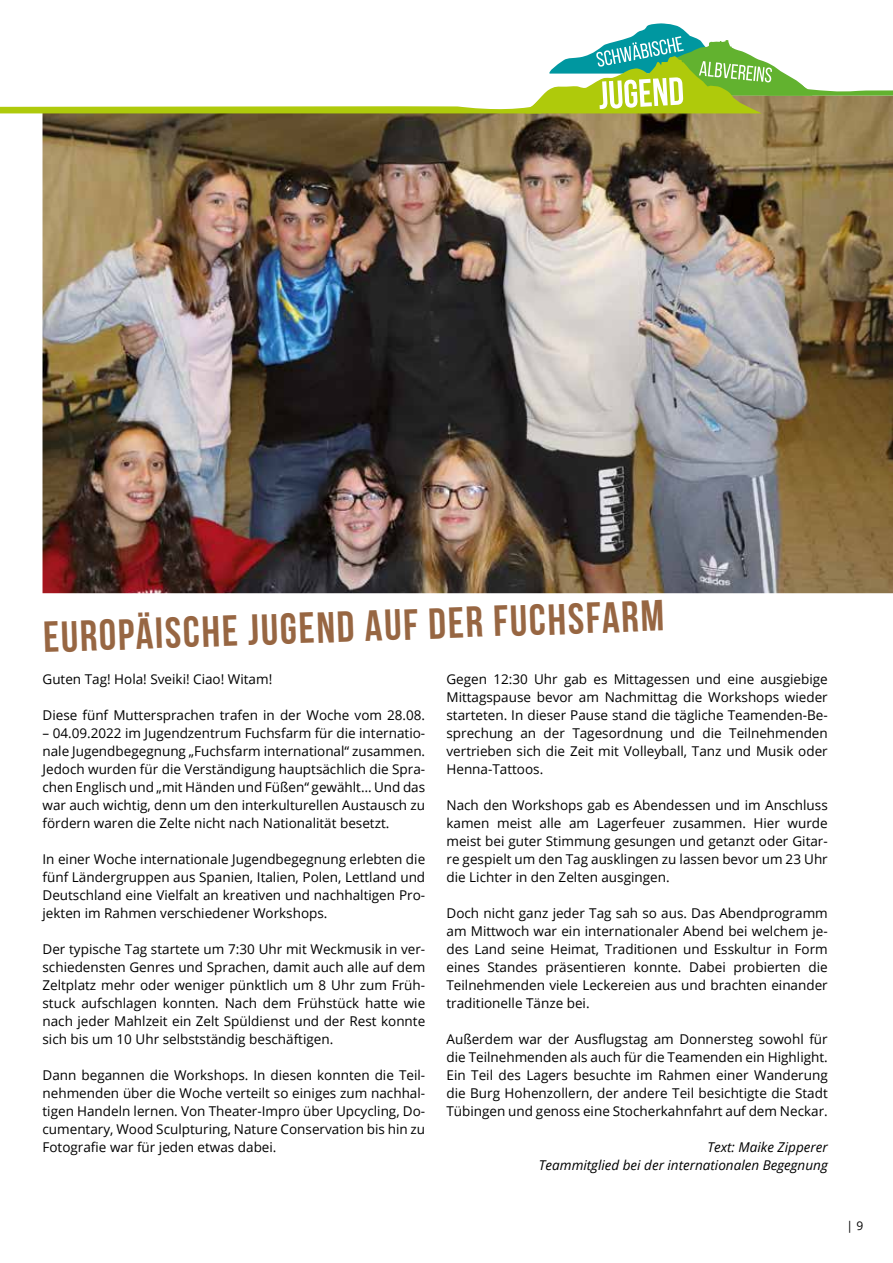
<style>
.page{position:relative;width:893px;height:1263px;background:#fff}
.page>*{position:absolute;margin:0;border:0;box-sizing:border-box;transform-origin:0 0}
.t1{font:700 43.5px "Bebas Neue";color:#854b21}
.t2{font:13.5px/18px "Open Sans";color:#000;text-align:justify}
.t3{font:italic 13.5px/18px "Open Sans";color:#000;text-align:right}
.t4{font:12px "Open Sans";color:#000}
</style>
<div class="page">
<img style="left:43px;top:113px;width:850px;height:480px">
<svg style="left:0;top:23px;width:893px;height:90px"></svg>
<h1 class="t1" style="left:42px;top:613px;width:623px;rotate:-2deg">Europäische Jugend auf der Fuchsfarm</h1>
<p class="t2" style="left:446px;top:670px;width:383px">Gegen 12:30 Uhr gab es Mittagessen und eine ausgiebige Mittagspause bevor am Nachmittag die Workshops wieder starteten. In dieser Pause stand die tägliche Teamenden-Be&shy;sprechung an der Tagesordnung und die Teilnehmenden vertrieben sich die Zeit mit Volleyball, Tanz und Musik oder Henna-Tattoos.</p>
<p class="t2" style="left:446px;top:796px;width:383px">Nach den Workshops gab es Abendessen und im Anschluss kamen meist alle am Lagerfeuer zusammen. Hier wurde meist bei guter Stimmung gesungen und getanzt oder Gitar&shy;re gespielt um den Tag ausklingen zu lassen bevor um 23 Uhr die Lichter in den Zelten ausgingen.</p>
<p class="t2" style="left:446px;top:904px;width:383px">Doch nicht ganz jeder Tag sah so aus. Das Abendprogramm am Mittwoch war ein internationaler Abend bei welchem je&shy;des Land seine Heimat, Traditionen und Esskultur in Form eines Standes präsentieren konnte. Dabei probierten die Teilnehmenden viele Leckereien aus und brachten einander traditionelle Tänze bei.</p>
<p class="t2" style="left:446px;top:1030px;width:383px">Außerdem war der Ausflugstag am Donnersteg sowohl für die Teilnehmenden als auch für die Teamenden ein Highlight.<br>Ein Teil des Lagers besuchte im Rahmen einer Wanderung die Burg Hohenzollern, der andere Teil besichtigte die Stadt Tübingen und genoss eine Stocherkahnfahrt auf dem Neckar.</p>
<p class="t3" style="left:539px;top:1138px;width:290px">Text: Maike Zipperer<br>Teammitglied bei der internationalen Begegnung</p>
<p class="t2" style="left:43px;top:670px;width:231px">Guten Tag! Hola! Sveiki! Ciao! Witam!</p>
<p class="t2" style="left:43px;top:706px;width:384px">Diese fünf Muttersprachen trafen in der Woche vom 28.08.</p>
<p class="t2" style="left:43px;top:724px;width:384px">– 04.09.2022 im Jugendzentrum Fuchsfarm für die internatio&shy;nale Jugendbegegnung „Fuchsfarm international“ zusammen.<br>Jedoch wurden für die Verständigung hauptsächlich die Spra&shy;chen Englisch und „mit Händen und Füßen“ gewählt… Und das war auch wichtig, denn um den interkulturellen Austausch zu fördern waren die Zelte nicht nach Nationalität besetzt.</p>
<p class="t2" style="left:43px;top:850px;width:384px">In einer Woche internationale Jugendbegegnung erlebten die fünf Ländergruppen aus Spanien, Italien, Polen, Lettland und Deutschland eine Vielfalt an kreativen und nachhaltigen Pro&shy;jekten im Rahmen verschiedener Workshops.</p>
<p class="t2" style="left:43px;top:940px;width:384px">Der typische Tag startete um 7:30 Uhr mit Weckmusik in ver&shy;schiedensten Genres und Sprachen, damit auch alle auf dem Zeltplatz mehr oder weniger pünktlich um 8 Uhr zum Früh&shy;stuck aufschlagen konnten. Nach dem Frühstück hatte wie nach jeder Mahlzeit ein Zelt Spüldienst und der Rest konnte sich bis um 10 Uhr selbstständig beschäftigen.</p>
<p class="t2" style="left:43px;top:1066px;width:384px">Dann begannen die Workshops. In diesen konnten die Teil&shy;nehmenden über die Woche verteilt so einiges zum nachhal&shy;tigen Handeln lernen. Von Theater-Impro über Upcycling, Do&shy;cumentary, Wood Sculpturing, Nature Conservation bis hin zu Fotografie war für jeden etwas dabei.</p>
<p class="t4" style="left:847px;top:1218px;width:18px">| 9</p>
</div>
